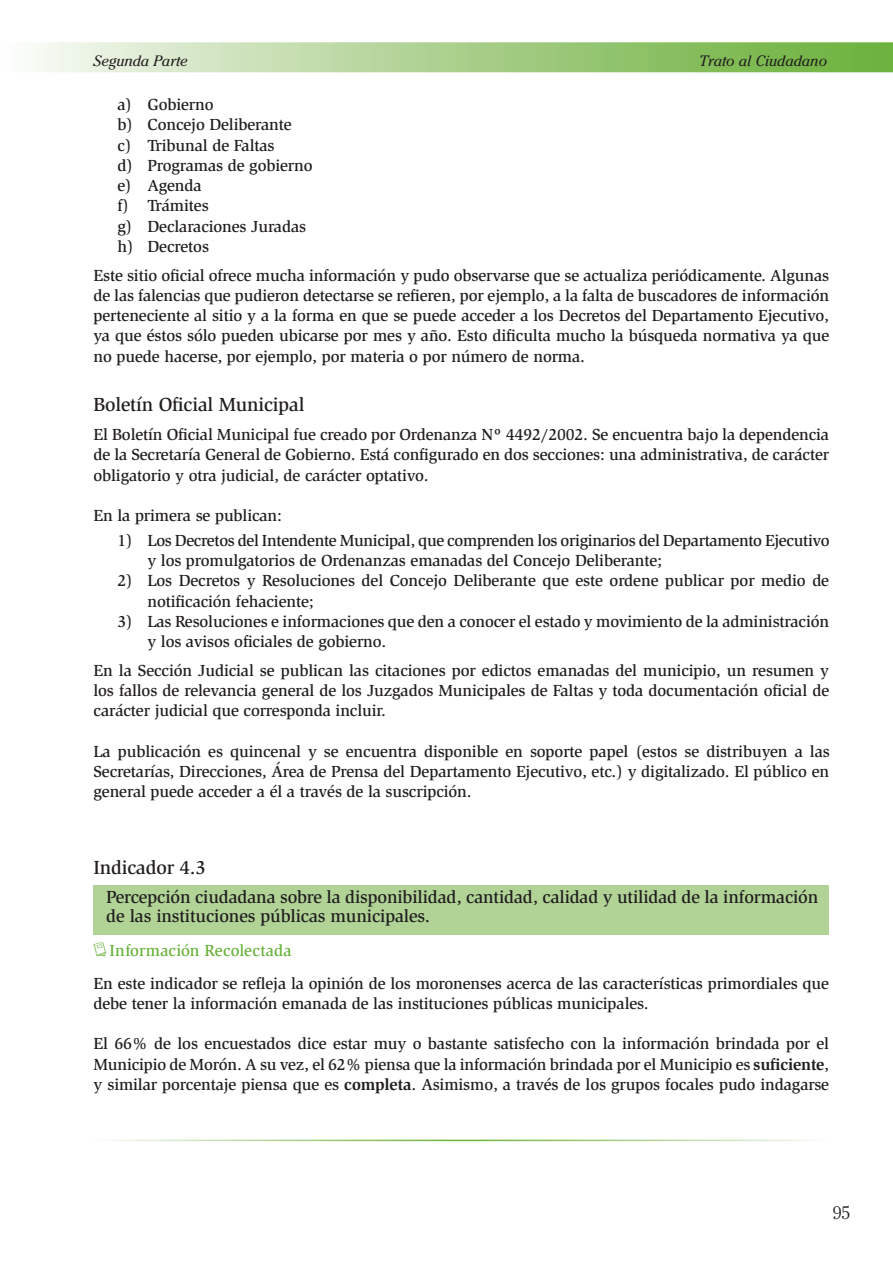
<style>
.page{position:relative;width:893px;height:1263px;background:#fff}
.page>*{position:absolute;margin:0;border:0;box-sizing:border-box;transform-origin:0 0}
.t1{font:500 19.5px "Slimbach";letter-spacing:-.01em;color:#231f20}
.t2{font:500 18px/19.5px "Slimbach";letter-spacing:-.01em;color:#211e20}
.t3{font:300 18px "Cheltenham";color:#231f20}
.t4{font:500 16.5px/20.2px "Slimbach";letter-spacing:-.01em;color:#231f20}
.t5{font:500 16.5px "Slimbach";letter-spacing:.01em;color:#6bb33e}
.t6{font:italic 15px "Cheltenham";color:#231f20}
.s1{font-weight:700}
</style>
<div class="page">
<div style="left:0;top:42px;width:893px;height:30px;background:linear-gradient(to right,#f7f8f4,#66ad33)"></div>
<div style="left:94px;top:885px;width:735px;height:49px;background:#b1d396"></div>
<p class="t6" style="left:94px;top:52px;width:96px">Segunda Parte</p>
<p class="t6" style="left:699px;top:52px;width:129px">Trato al Ciudadano</p>
<p class="t4" style="left:118px;top:94px;width:196px">a) Gobierno<br>b) Concejo Deliberante<br>c) Tribunal de Faltas<br>d) Programas de gobierno e) Agenda<br>f) Trámites<br>g) Declaraciones Juradas h) Decretos</p>
<p class="t4" style="left:94px;top:265px;width:737px;text-align:justify">Este sitio oficial ofrece mucha información y pudo observarse que se actualiza periódicamente. Algunas de las falencias que pudieron detectarse se refieren, por ejemplo, a la falta de buscadores de información perteneciente al sitio y a la forma en que se puede acceder a los Decretos del Departamento Ejecutivo, ya que éstos sólo pueden ubicarse por mes y año. Esto dificulta mucho la búsqueda normativa ya que no puede hacerse, por ejemplo, por materia o por número de norma.</p>
<p class="t1" style="left:94px;top:393px;width:212px">Boletín Oficial Municipal</p>
<p class="t4" style="left:94px;top:424px;width:737px;text-align:justify">El Boletín Oficial Municipal fue creado por Ordenanza Nº 4492/2002. Se encuentra bajo la dependencia de la Secretaría General de Gobierno. Está configurado en dos secciones: una administrativa, de carácter obligatorio y otra judicial, de carácter optativo.</p>
<p class="t4" style="left:94px;top:505px;width:190px">En la primera se publican:</p>
<p class="t4" style="left:148px;top:530px;width:683px;text-indent:-30px">1) Los Decretos del Intendente Municipal, que comprenden los originarios del Departamento Ejecutivo y los promulgatorios de Ordenanzas emanadas del Concejo Deliberante;</p>
<p class="t4" style="left:148px;top:570px;width:683px;text-indent:-30px">2) Los Decretos y Resoluciones del Concejo Deliberante que este ordene publicar por medio de notificación fehaciente;</p>
<p class="t4" style="left:148px;top:611px;width:683px;text-indent:-30px">3) Las Resoluciones e informaciones que den a conocer el estado y movimiento de la administración y los avisos oficiales de gobierno.</p>
<p class="t4" style="left:94px;top:660px;width:737px;text-align:justify">En la Sección Judicial se publican las citaciones por edictos emanadas del municipio, un resumen y los fallos de relevancia general de los Juzgados Municipales de Faltas y toda documentación oficial de carácter judicial que corresponda incluir.</p>
<p class="t4" style="left:94px;top:741px;width:738px;text-align:justify">La publicación es quincenal y se encuentra disponible en soporte papel (estos se distribuyen a las Secretarías, Direcciones, Área de Prensa del Departamento Ejecutivo, etc.) y digitalizado. El público en general puede acceder a él a través de la suscripción.</p>
<p class="t1" style="left:94px;top:855px;width:114px">Indicador 4.3</p>
<p class="t2" style="left:106px;top:887px;width:714px">Percepción ciudadana sobre la disponibilidad, cantidad, calidad y utilidad de la información de las instituciones públicas municipales.</p>
<p class="t5" style="left:110px;top:940px;width:184px">Información Recolectada</p>
<p class="t4" style="left:94px;top:973px;width:737px">En este indicador se refleja la opinión de los moronenses acerca de las características primordiales que debe tener la información emanada de las instituciones públicas municipales.</p>
<p class="t4" style="left:94px;top:1034px;width:737px;text-align:justify">El 66% de los encuestados dice estar muy o bastante satisfecho con la información brindada por el Municipio de Morón. A su vez, el 62% piensa que la información brindada por el Municipio es <span class="s1">suficiente</span>, y similar porcentaje piensa que es <span class="s1">completa</span>. Asimismo, a través de los grupos focales pudo indagarse</p>
<p class="t3" style="left:833px;top:1202px;width:19px">95</p>
</div>
